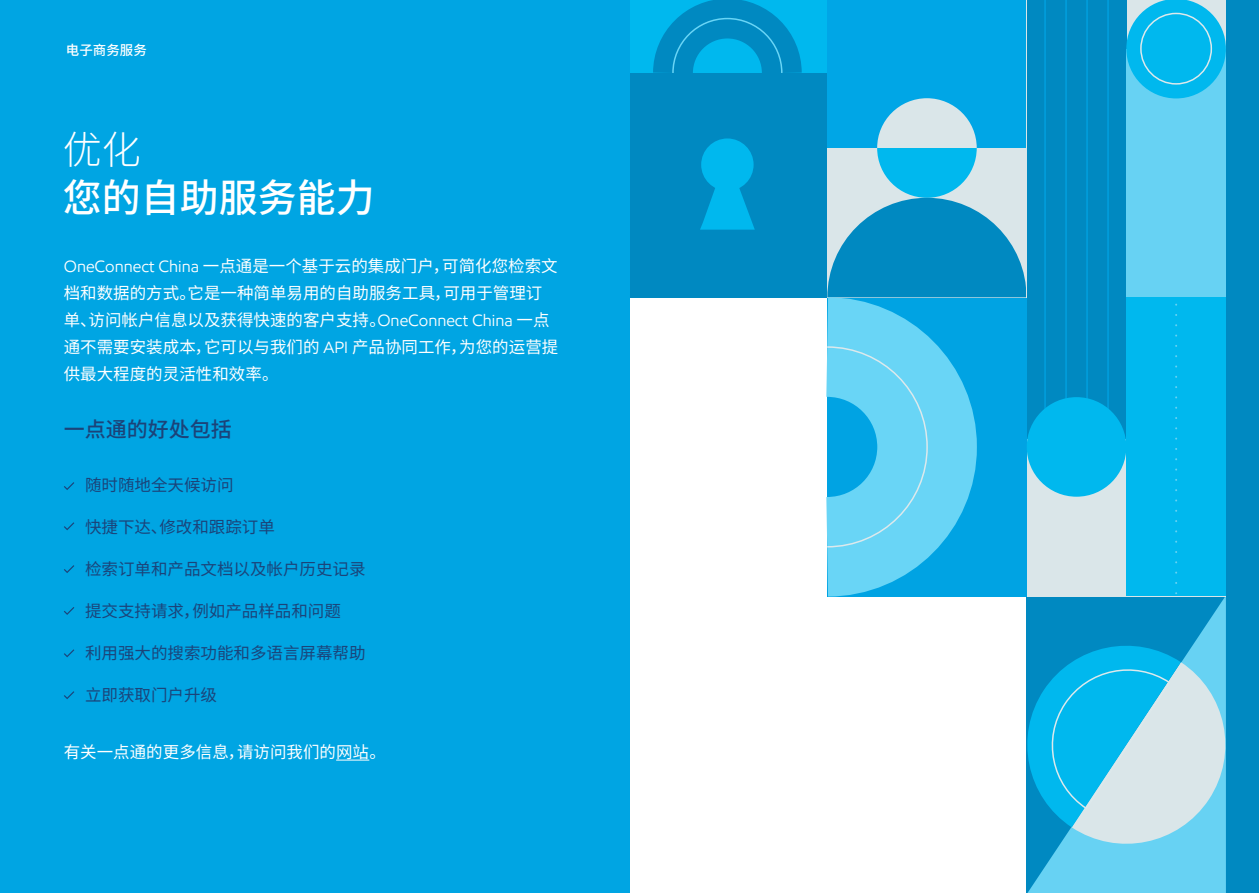
<style>
.page{position:relative;width:1259px;height:893px;background:#fff}
.page>*{position:absolute;margin:0;border:0;box-sizing:border-box;transform-origin:0 0}
.t1{font:500 39px "Noto Sans CJ Ksc";color:#fff}
.t2{font:300 39px "Noto Sans CJ Ksc";color:#fff}
.t3{font:500 21px "Noto Sans CJ Ksc";color:#1b4379}
.t4{font:16.5px/27px "Noto Sans CJ Ksc";color:#fff}
.t5{font:16.5px "Noto Sans CJ Ksc";color:#1b4379}
.t6{font:500 13.5px "Noto Sans CJ Ksc";color:#fff}
.s1{font-family:"E Mprint"}
</style>
<div class="page">
<div style="left:1211px;top:0;width:48px;height:893px;background:#0089c1"></div>
<svg style="left:1027px;top:596px;width:199px;height:297px;background:#36aeda"></svg>
<div style="left:827px;top:0;width:199px;height:148px;background:#00a6e6"></div>
<svg style="left:827px;top:98px;width:199px;height:149px"></svg>
<div style="left:1026px;top:0;width:200px;height:596px;background:#dae6e9"></div>
<div style="left:1026px;top:0;width:100px;height:439px;background:#0089c1"></div>
<div style="left:1126px;top:49px;width:100px;height:249px;background:#67d2f3"></div>
<svg style="left:1126px;top:0;width:100px;height:98px"></svg>
<div style="left:1126px;top:298px;width:100px;height:298px;background:#00b8ee"></div>
<svg style="left:1026px;top:632px;width:200px;height:225px;background:#5cc4e5"></svg>
<svg style="left:727px;top:247px;width:299px;height:350px"></svg>
<svg style="left:825px;top:346px;width:103px;height:202px;background:#5accf2"></svg>
<div style="left:1140px;top:13px;width:72px;height:72px;border:1px solid #dde9ec;border-radius:50%"></div>
<hr style="left:1044px;top:0;width:1px;height:447px;background:#00abee">
<hr style="left:1065px;top:0;width:1px;height:447px;background:#00abee">
<hr style="left:1086px;top:0;width:1px;height:447px;background:#00abee">
<hr style="left:1107px;top:0;width:1px;height:447px;background:#00abee">
<div style="left:1026px;top:397px;width:100px;height:100px;background:#00b8ee;border-radius:50%"></div>
<svg style="left:1175px;top:305px;width:2px;height:289px"></svg>
<div style="left:629px;top:73px;width:198px;height:224px;background:#0089c1"></div>
<div style="left:701px;top:138px;width:52px;height:53px;background:#00b8ee;border-radius:50%"></div>
<svg style="left:700px;top:174px;width:55px;height:56px"></svg>
<svg style="left:633px;top:0;width:188px;height:73px;background:#01a2d8"></svg>
<div style="left:0;top:0;width:629px;height:893px;background:#00a5e3"></div>
<hr style="left:336px;top:760px;width:33px;height:1px;background:#fff">
<svg style="left:64px;top:482px;width:10px;height:8px"></svg>
<svg style="left:64px;top:522px;width:10px;height:8px"></svg>
<svg style="left:64px;top:565px;width:10px;height:8px"></svg>
<svg style="left:64px;top:607px;width:10px;height:8px"></svg>
<svg style="left:64px;top:649px;width:10px;height:8px"></svg>
<svg style="left:64px;top:691px;width:10px;height:8px"></svg>
<p class="t6" style="left:66px;top:42px;width:82px">电子商务服务</p>
<h1 class="t2" style="left:63px;top:128px;width:80px">优化</h1>
<h1 class="t1" style="left:63px;top:176px;width:314px">您的自助服务能力</h1>
<p class="t4" style="left:64px;top:252px;width:496px"><span class="s1">OneConnect China</span> 一点通是一个基于云的集成门户，可简化您检索文档和数据的方式。它是一种简单易用的自助服务工具，可用于管理订单、访问帐户信息以及获得快速的客户支持。<span class="s1">OneConnect China</span> 一点通不需要安装成本，它可以与我们的 <span class="s1">API</span> 产品协同工作，为您的运营提供最大程度的灵活性和效率。</p>
<p class="t3" style="left:64px;top:417px;width:169px">一点通的好处包括</p>
<p class="t5" style="left:85px;top:475px;width:150px">随时随地全天候访问</p>
<p class="t5" style="left:85px;top:517px;width:191px">快捷下达、修改和跟踪订单</p>
<p class="t5" style="left:85px;top:559px;width:282px">检索订单和产品文档以及帐户历史记录</p>
<p class="t5" style="left:85px;top:601px;width:257px">提交支持请求，例如产品样品和问题</p>
<p class="t5" style="left:85px;top:643px;width:282px">利用强大的搜索功能和多语言屏幕帮助</p>
<p class="t5" style="left:85px;top:685px;width:133px">立即获取门户升级</p>
<p class="t4" style="left:64px;top:738px;width:323px">有关一点通的更多信息，请访问我们的网站。</p>
</div>
